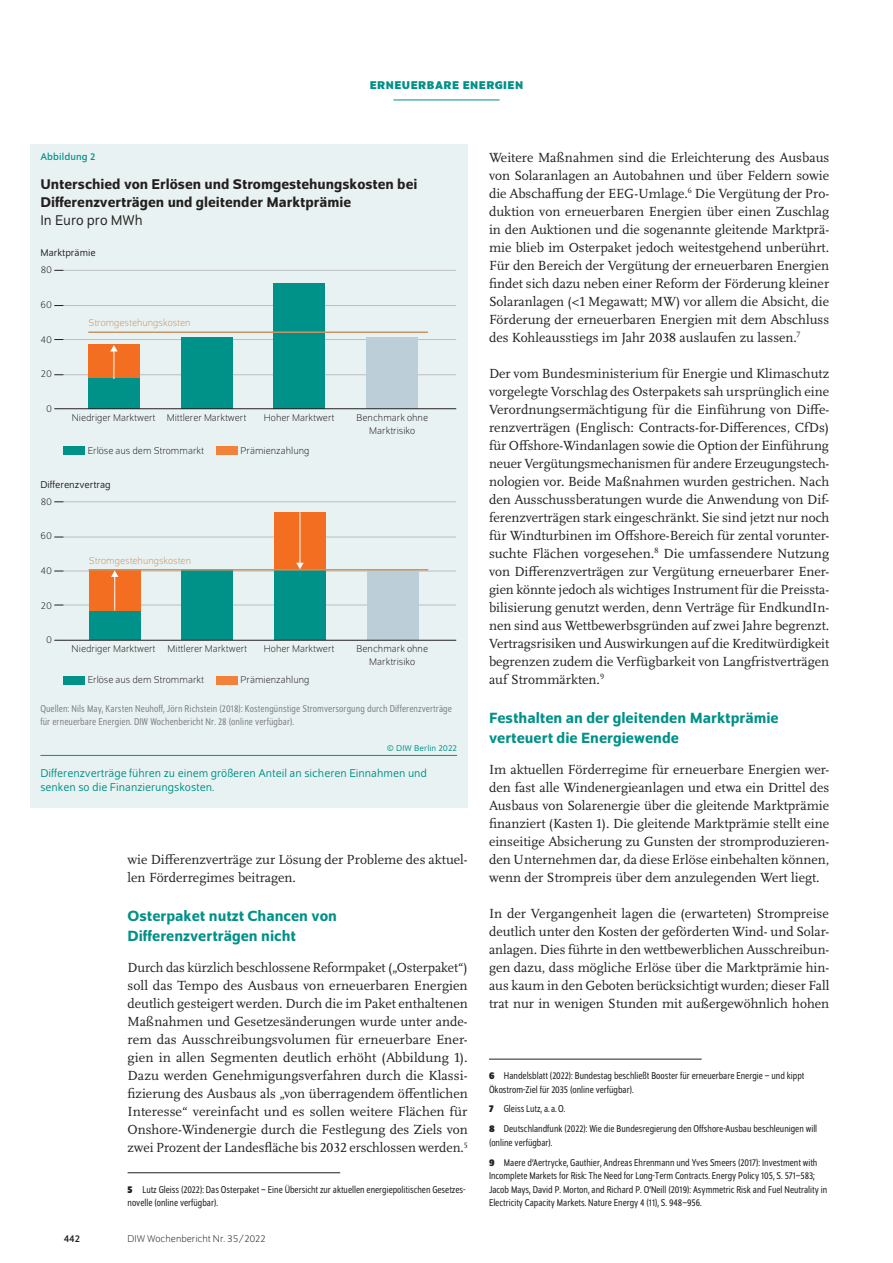
<style>
.page{position:relative;width:893px;height:1263px;background:#fff}
.page>*{position:absolute;margin:0;border:0;box-sizing:border-box;transform-origin:0 0}
.t1{font:500 15.75px/19.5px "Schumpeter";color:#009188}
.t2{font:500 15px/18px "Schumpeter";color:#231f20}
.t3{font:15px "Schumpeter Blond";color:#231f20}
.t4{font:13.8px/18px "Scala Pro";color:#231f20;text-align:justify}
.t5{font:12px/13.5px "Schumpeter Blond";color:#009188}
.t6{font:700 12px "Schumpeter";color:#009188}
.t7{font:semi-condensed 10.5px/13.5px "Schumpeter Blond";color:#231f20}
.t8{font:300 10.5px/13.5px "Schumpeter";color:#231f20;text-align:center}
.t9{font:semi-condensed 10.5px/12.8px "Schumpeter Blond";letter-spacing:.01em;color:#808285}
.t10{font:300 10.5px "Schumpeter";color:#c59565}
.t11{font:10.5px "Schumpeter Blond";color:#231f20}
.t12{font:10.5px "Schumpeter";letter-spacing:.01em;color:#009188}
.t13{font:10.5px "Schumpeter";color:#231f20}
.t14{font:9px "Schumpeter Blond";letter-spacing:.01em;color:#009188}
.s1{font-family:"Schumpeter";font-weight:700}
</style>
<div class="page">
<hr style="left:393px;top:100px;width:107px;height:1px;background:#009188">
<hr style="left:128px;top:1172px;width:212px;height:1px;background:#231f20">
<hr style="left:489px;top:1059px;width:213px;height:1px;background:#231f20">
<div style="left:30px;top:144px;width:438px;height:663px;background:#e9f2f2"></div>
<hr style="left:63px;top:374px;width:393px;height:1px;background:#bcbdc0">
<hr style="left:63px;top:339px;width:393px;height:1px;background:#bcbdc0">
<hr style="left:63px;top:305px;width:393px;height:1px;background:#bcbdc0">
<hr style="left:63px;top:270px;width:393px;height:1px;background:#bcbdc0">
<div style="left:367px;top:337px;width:51px;height:71px;background:#bcced8"></div>
<div style="left:274px;top:283px;width:51px;height:125px;background:#009188"></div>
<div style="left:181px;top:337px;width:51px;height:71px;background:#009188"></div>
<div style="left:88px;top:378px;width:51px;height:30px;background:#009188"></div>
<div style="left:88px;top:344px;width:51px;height:34px;background:#f36e21"></div>
<hr style="left:63px;top:408px;width:393px;height:1px;background:#231f20">
<div style="left:64px;top:446px;width:21px;height:9px;background:#009188"></div>
<div style="left:216px;top:446px;width:22px;height:9px;background:#f2813c"></div>
<div style="left:64px;top:676px;width:21px;height:8px;background:#009188"></div>
<div style="left:216px;top:676px;width:22px;height:8px;background:#f2813c"></div>
<hr style="left:89px;top:331px;width:338px;height:2px;background:#c59565">
<hr style="left:63px;top:605px;width:393px;height:1px;background:#bcbdc0">
<hr style="left:63px;top:571px;width:393px;height:1px;background:#bcbdc0">
<hr style="left:63px;top:537px;width:393px;height:1px;background:#bcbdc0">
<hr style="left:63px;top:501px;width:393px;height:1px;background:#bcbdc0">
<div style="left:367px;top:569px;width:51px;height:71px;background:#bcced8"></div>
<div style="left:274px;top:569px;width:51px;height:71px;background:#009188"></div>
<div style="left:182px;top:569px;width:51px;height:71px;background:#009188"></div>
<div style="left:89px;top:611px;width:51px;height:29px;background:#009188"></div>
<div style="left:274px;top:512px;width:51px;height:57px;background:#f36e21"></div>
<div style="left:89px;top:569px;width:51px;height:42px;background:#f36e21"></div>
<hr style="left:63px;top:640px;width:393px;height:1px;background:#231f20">
<hr style="left:89px;top:569px;width:339px;height:1px;background:#c59565">
<hr style="left:300px;top:512px;width:1px;height:52px;background:#fff">
<svg style="left:296px;top:563px;width:8px;height:6px"></svg>
<hr style="left:114px;top:576px;width:1px;height:34px;background:#fff">
<svg style="left:111px;top:570px;width:7px;height:7px"></svg>
<svg style="left:110px;top:345px;width:8px;height:34px"></svg>
<hr style="left:40px;top:755px;width:417px;height:1px;background:#009188">
<p class="t6" style="left:370px;top:79px;width:17px">ERNEUERBARE</p>
<p class="t6" style="left:463px;top:79px;width:16px">ENERGIEN</p>
<p class="t12" style="left:40px;top:151px;width:56px">Abbildung 2</p>
<p class="t2" style="left:40px;top:175px;width:379px">Unterschied von Erlösen und Stromgestehungskosten bei<br>Differenzverträgen und gleitender Marktprämie</p>
<p class="t3" style="left:40px;top:212px;width:104px">In Euro pro MWh</p>
<p class="t11" style="left:40px;top:247px;width:57px">Marktprämie</p>
<p class="t8" style="left:41px;top:264px;width:13px">80</p>
<p class="t8" style="left:40px;top:298px;width:13px">60</p>
<p class="t8" style="left:40px;top:333px;width:13px">40</p>
<p class="t8" style="left:41px;top:367px;width:13px">20</p>
<p class="t8" style="left:46px;top:402px;width:7px">0</p>
<p class="t10" style="left:88px;top:317px;width:104px">Stromgestehungskosten</p>
<p class="t8" style="left:72px;top:411px;width:176px">Niedriger Marktwert Mittlerer Marktwert</p>
<p class="t8" style="left:264px;top:411px;width:72px">Hoher Marktwert</p>
<p class="t8" style="left:356px;top:411px;width:73px">Benchmark ohne<br>Marktrisiko</p>
<p class="t8" style="left:88px;top:444px;width:118px">Erlöse aus dem Strommarkt</p>
<p class="t8" style="left:240px;top:444px;width:71px">Prämienzahlung</p>
<p class="t11" style="left:40px;top:479px;width:72px">Differenzvertrag</p>
<p class="t8" style="left:41px;top:495px;width:13px">80</p>
<p class="t8" style="left:40px;top:530px;width:13px">60</p>
<p class="t8" style="left:40px;top:564px;width:13px">40</p>
<p class="t8" style="left:41px;top:599px;width:13px">20</p>
<p class="t8" style="left:46px;top:633px;width:7px">0</p>
<p class="t10" style="left:89px;top:555px;width:104px">Stromgestehungskosten</p>
<p class="t8" style="left:72px;top:642px;width:177px">Niedriger Marktwert Mittlerer Marktwert</p>
<p class="t8" style="left:264px;top:642px;width:72px">Hoher Marktwert</p>
<p class="t8" style="left:356px;top:642px;width:73px">Benchmark ohne<br>Marktrisiko</p>
<p class="t8" style="left:88px;top:673px;width:118px">Erlöse aus dem Strommarkt</p>
<p class="t8" style="left:240px;top:673px;width:71px">Prämienzahlung</p>
<p class="t9" style="left:40px;top:702px;width:413px">Quellen: Nils May, Karsten Neuhoff, Jörn Richstein (2018): Kostengünstige Stromversorgung durch Differenzverträge für erneuerbare Energien. DIW Wochenbericht Nr. 28 (online verfügbar).</p>
<p class="t14" style="left:387px;top:743px;width:72px">© DIW Berlin 2022</p>
<p class="t5" style="left:40px;top:767px;width:388px">Differenzverträge führen zu einem größeren Anteil an sicheren Einnahmen und senken so die Finanzierungskosten.</p>
<p class="t4" style="left:128px;top:850px;width:342px">wie Differenzverträge zur Lösung der Probleme des aktuel&shy;len Förderregimes beitragen.</p>
<p class="t1" style="left:128px;top:906px;width:211px">Osterpaket nutzt Chancen von<br>Differenzverträgen nicht</p>
<p class="t4" style="left:128px;top:958px;width:342px">Durch das kürzlich beschlossene Reformpaket („Osterpaket“) soll das Tempo des Ausbaus von erneuerbaren Energien deutlich gesteigert werden. Durch die im Paket enthaltenen Maßnahmen und Gesetzesänderungen wurde unter ande&shy;rem das Ausschreibungsvolumen für erneuerbare Ener&shy;gien in allen Segmenten deutlich erhöht (Abbildung 1).<br>Dazu werden Genehmigungsverfahren durch die Klassi&shy;fizierung des Ausbaus als „von überragendem öffentlichen Interesse“ vereinfacht und es sollen weitere Flächen für Onshore-Windenergie durch die Festlegung des Ziels von zwei Prozent der Landesfläche bis 2032 erschlossen werden.<sup>5</sup></p>
<p class="t7" style="left:128px;top:1183px;width:339px"><span class="s1">5</span> Lutz Gleiss (2022): Das Osterpaket – Eine Übersicht zur aktuellen energiepolitischen Gesetzes&shy;novelle (online verfügbar).</p>
<p class="t13" style="left:64px;top:1233px;width:18px">442</p>
<p class="t8" style="left:128px;top:1232px;width:140px">DIW Wochenbericht Nr. 35/2022</p>
<p class="t4" style="left:489px;top:148px;width:342px">Weitere Maßnahmen sind die Erleichterung des Ausbaus von Solaranlagen an Autobahnen und über Feldern sowie die Abschaffung der EEG-Umlage.<sup>6</sup> Die Vergütung der Pro&shy;duktion von erneuerbaren Energien über einen Zuschlag in den Auktionen und die sogenannte gleitende Marktprä&shy;mie blieb im Osterpaket jedoch weitestgehend unberührt.<br>Für den Bereich der Vergütung der erneuerbaren Energien findet sich dazu neben einer Reform der Förderung kleiner Solaranlagen (&lt;1 Megawatt; MW) vor allem die Absicht, die Förderung der erneuerbaren Energien mit dem Abschluss des Kohleausstiegs im Jahr 2038 auslaufen zu lassen.<sup>7</sup></p>
<p class="t4" style="left:489px;top:364px;width:342px">Der vom Bundesministerium für Energie und Klimaschutz vorgelegte Vorschlag des Osterpakets sah ursprünglich eine Verordnungsermächtigung für die Einführung von Diffe&shy;renzverträgen (Englisch: Contracts-for-Differences, CfDs) für Offshore-Windanlagen sowie die Option der Einführung neuer Vergütungsmechanismen für andere Erzeugungstech&shy;nologien vor. Beide Maßnahmen wurden gestrichen. Nach den Ausschussberatungen wurde die Anwendung von Dif&shy;ferenzverträgen stark eingeschränkt. Sie sind jetzt nur noch für Windturbinen im Offshore-Bereich für zental vorunter&shy;suchte Flächen vorgesehen.<sup>8</sup> Die umfassendere Nutzung von Differenzverträgen zur Vergütung erneuerbarer Ener&shy;gien könnte jedoch als wichtiges Instrument für die Preissta&shy;bilisierung genutzt werden, denn Verträge für EndkundIn&shy;nen sind aus Wettbewerbsgründen auf zwei Jahre begrenzt.<br>Vertragsrisiken und Auswirkungen auf die Kreditwürdigkeit begrenzen zudem die Verfügbarkeit von Langfristverträgen auf Strommärkten.<sup>9</sup></p>
<p class="t1" style="left:489px;top:708px;width:291px">Festhalten an der gleitenden Marktprämie verteuert die Energiewende</p>
<p class="t4" style="left:489px;top:760px;width:342px">Im aktuellen Förderregime für erneuerbare Energien wer&shy;den fast alle Windenergieanlagen und etwa ein Drittel des Ausbaus von Solarenergie über die gleitende Marktprämie finanziert (Kasten 1). Die gleitende Marktprämie stellt eine einseitige Absicherung zu Gunsten der stromproduzieren&shy;den Unternehmen dar, da diese Erlöse einbehalten können, wenn der Strompreis über dem anzulegenden Wert liegt.</p>
<p class="t4" style="left:489px;top:904px;width:342px">In der Vergangenheit lagen die (erwarteten) Strompreise deutlich unter den Kosten der geförderten Wind- und Solar&shy;anlagen. Dies führte in den wettbewerblichen Ausschreibun&shy;gen dazu, dass mögliche Erlöse über die Marktprämie hin&shy;aus kaum in den Geboten berücksichtigt wurden; dieser Fall trat nur in wenigen Stunden mit außergewöhnlich hohen</p>
<p class="t7" style="left:489px;top:1069px;width:317px"><span class="s1">6</span> Handelsblatt (2022): Bundestag beschließt Booster für erneuerbare Energie – und kippt<br>Ökostrom-Ziel für 2035 (online verfügbar).</p>
<p class="t7" style="left:489px;top:1099px;width:330px;line-height:20px"><span class="s1">7</span> Gleiss Lutz, a.a.O.<br><span class="s1">8</span> Deutschlandfunk (2022): Wie die Bundesregierung den Offshore-Ausbau beschleunigen will</p>
<p class="t7" style="left:489px;top:1133px;width:330px;line-height:20px">(online verfügbar).<br><span class="s1">9</span> Maere d’Aertrycke, Gauthier, Andreas Ehrenmann und Yves Smeers (2017): Investment with</p>
<p class="t7" style="left:489px;top:1169px;width:340px">Incomplete Markets for Risk: The Need for Long-Term Contracts. Energy Policy 105, S. 571–583;<br>Jacob Mays, David P. Morton, and Richard P. O’Neill (2019): Asymmetric Risk and Fuel Neutrality in<br>Electricity Capacity Markets. Nature Energy 4 (11), S. 948–956.</p>
</div>
